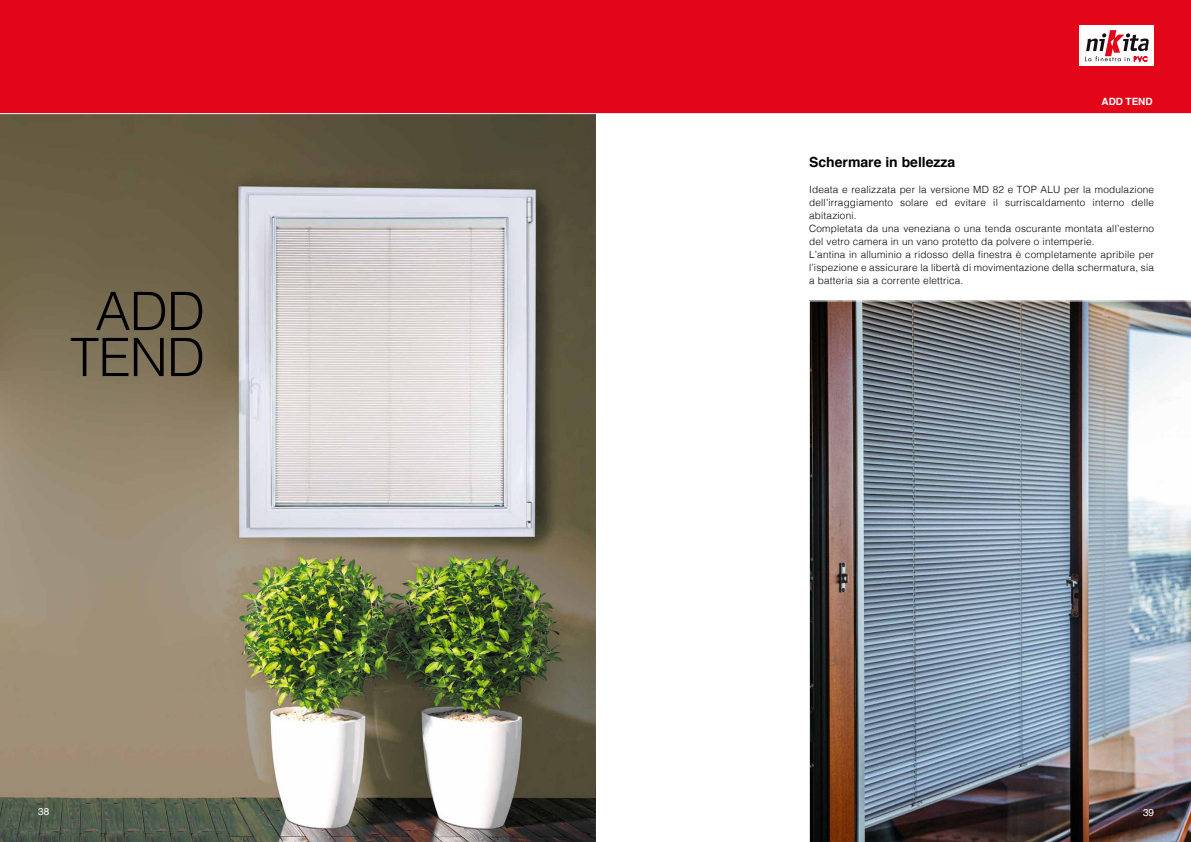
<style>
.page{position:relative;width:1191px;height:842px;background:#fff}
.page>*{position:absolute;margin:0;border:0;box-sizing:border-box;transform-origin:0 0}
.t1{font:300 53px/46px "Helvetica";letter-spacing:-.02em;color:#000;text-align:center}
.t2{font:700 14px "Helvetica";color:#000}
.t3{font:300 10px/13px "Helvetica";letter-spacing:.02em;color:#000}
.t4{font:700 10px "Helvetica";letter-spacing:-.01em;color:#fff}
.t5{font:10px "Helvetica";color:#fff}
</style>
<div class="page">
<img style="left:0;top:114px;width:595px;height:728px">
<img style="left:809px;top:301px;width:382px;height:541px">
<div style="left:0;top:0;width:1191px;height:114px;background:#e30518"></div>
<div style="left:1079px;top:26px;width:75px;height:40px;background:#fff"></div>
<svg style="left:1085px;top:13px;width:64px;height:50px"></svg>
<p class="t4" style="left:1101px;top:94px;width:52px">ADD TEND</p>
<h1 class="t1" style="left:70px;top:284px;width:137px">ADD<br>TEND</h1>
<h2 class="t2" style="left:809px;top:151px;width:148px">Schermare in bellezza</h2>
<p class="t3" style="left:809px;top:183px;width:346px">Ideata e realizzata per la versione MD 82 e TOP ALU per la modulazione dell’irraggiamento solare ed evitare il surriscaldamento interno delle abitazioni.<br>Completata da una veneziana o una tenda oscurante montata all’esterno del vetro camera in un vano protetto da polvere o intemperie.<br>L’antina in alluminio a ridosso della finestra è completamente apribile per l’ispezione e assicurare la libertà di movimentazione della schermatura, sia a batteria sia a corrente elettrica.</p>
<p class="t5" style="left:38px;top:804px;width:13px">38</p>
<p class="t5" style="left:1143px;top:805px;width:13px">39</p>
</div>
